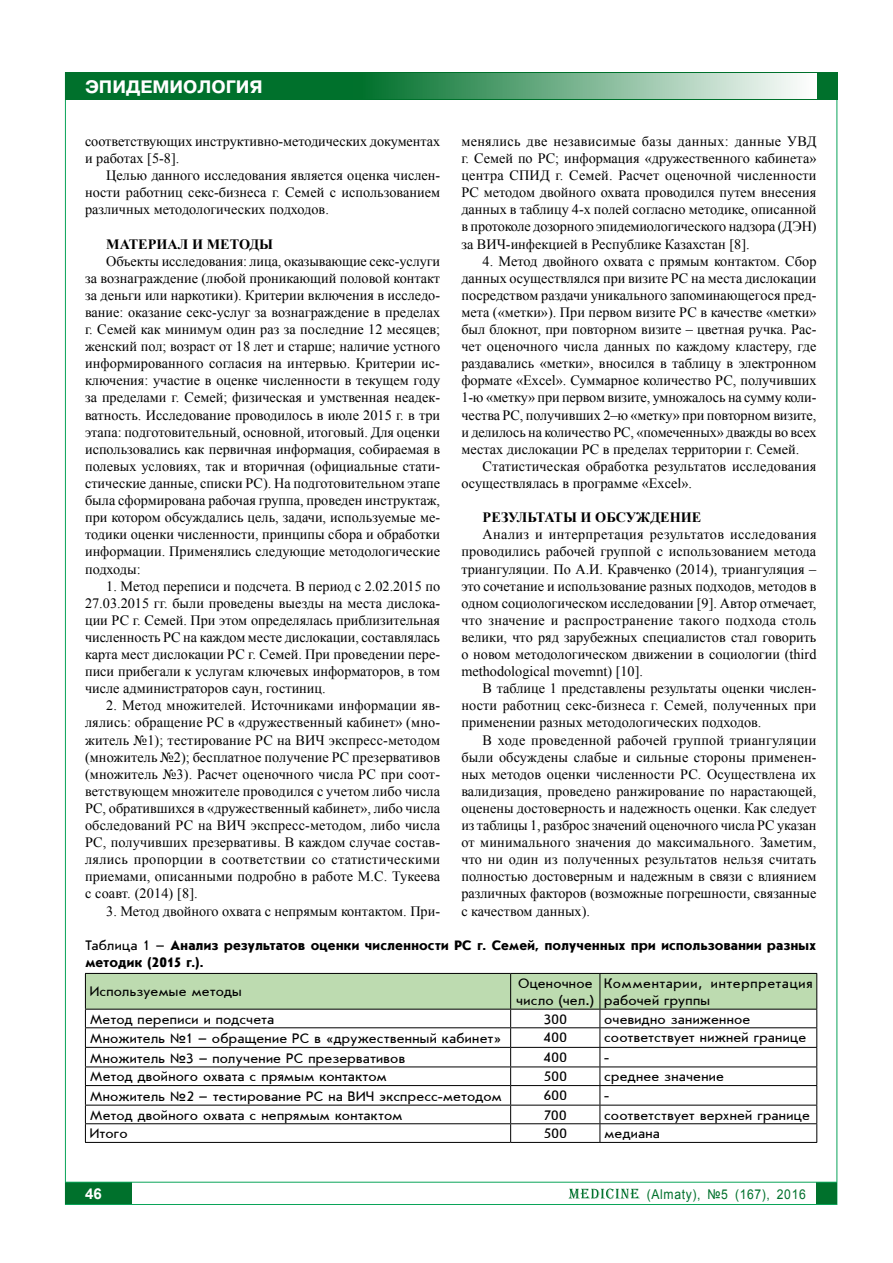
<style>
.page{position:relative;width:893px;height:1263px;background:#fff}
.page>*{position:absolute;margin:0;border:0;box-sizing:border-box;transform-origin:0 0}
.t1{font:700 18px "Pragmatica C";color:#fff}
.t2{font:700 15px "Arial";color:#fff}
.t3{font:14.25px/17.1px "Times New Roman";color:#000;text-align:justify}
.t4{font:14.25px/17.1px "Journal Sans";letter-spacing:.015em;color:#000}
.t5{font:700 14.25px/17.1px "Journal Sans";letter-spacing:.01em;color:#000}
.t6{font:700 14.25px "Times New Roman";color:#000}
.t7{font:13.5px "Arial";letter-spacing:.05em;color:#00712c;scale:.9 1}
.s1{font-weight:400}
.s2{font-family:"Journal Sans C"}
</style>
<div class="page">
<div style="left:65px;top:1182px;width:67px;height:22px;background:#00712c"></div>
<div style="left:816px;top:1182px;width:21px;height:22px;background:#00712c"></div>
<svg style="left:568px;top:1188px;width:72px;height:11px"></svg>
<hr style="left:65px;top:1182px;width:772px;height:1px;background:#0aa459">
<div style="left:65px;top:72px;width:772px;height:28px;background:#00712c"></div>
<div style="left:353px;top:73px;width:463px;height:26px;background:linear-gradient(to right,#006f29,#fffefe)"></div>
<hr style="left:85px;top:1142px;width:426px;height:1px;background:#000">
<hr style="left:511px;top:1142px;width:89px;height:1px;background:#000">
<hr style="left:600px;top:1142px;width:217px;height:1px;background:#000">
<svg style="left:85px;top:973px;width:732px;height:169px"></svg>
<p class="t1" style="left:85px;top:77px;width:179px">эпидемиология</p>
<p class="t3" style="left:461px;top:132px;width:357px">менялись две независимые базы данных: данные УВД г. Семей по РС; информация «дружественного кабинета» центра СПИД г. Семей. Расчет оценочной численности РС методом двойного охвата проводился путем внесения данных в таблицу 4-х полей согласно методике, описанной в протоколе дозорного эпидемиологического надзора (ДЭН) за ВИЧ-инфекцией в Республике Казахстан [8].</p>
<p class="t3" style="left:461px;top:252px;width:357px;text-indent:21px">4. Метод двойного охвата с прямым контактом. Сбор данных осуществлялся при визите РС на места дислокации посредством раздачи уникального запоминающегося пред&shy;мета («метки»). При первом визите РС в качестве «метки» был блокнот, при повторном визите – цветная ручка. Рас&shy;чет оценочного числа данных по каждому кластеру, где раздавались «метки», вносился в таблицу в электронном формате «Excel». Суммарное количество РС, получивших 1-ю «метку» при первом визите, умножалось на сумму коли&shy;чества РС, получивших 2–ю «метку» при повторном визите, и делилось на количество РС, «помеченных» дважды во всех местах дислокации РС в пределах территории г. Семей.</p>
<p class="t3" style="left:461px;top:457px;width:356px;text-indent:21px">Статистическая обработка результатов исследования осуществлялась в программе «Excel».</p>
<p class="t6" style="left:483px;top:508px;width:220px">Результаты и обсуждение</p>
<p class="t3" style="left:461px;top:526px;width:357px;text-indent:21px">Анализ и интерпретация результатов исследования проводились рабочей группой с использованием метода триангуляции. По А.И. Кравченко (2014), триангуляция – это сочетание и использование разных подходов, методов в одном социологическом исследовании [9]. Автор отмечает, что значение и распространение такого подхода столь велики, что ряд зарубежных специалистов стал говорить о новом методологическом движении в социологии (third methodological movemnt) [10].</p>
<p class="t3" style="left:461px;top:680px;width:357px;text-indent:21px">В таблице 1 представлены результаты оценки числен&shy;ности работниц секс-бизнеса г. Семей, полученных при применении разных методологических подходов.</p>
<p class="t3" style="left:461px;top:731px;width:357px;text-indent:21px">В ходе проведенной рабочей группой триангуляции были обсуждены слабые и сильные стороны применен&shy;ных методов оценки численности РС. Осуществлена их валидизация, проведено ранжирование по нарастающей, оценены достоверность и надежность оценки. Как следует из таблицы 1, разброс значений оценочного числа РС указан от минимального значения до максимального. Заметим, что ни один из полученных результатов нельзя считать полностью достоверным и надежным в связи с влиянием различных факторов (возможные погрешности, связанные с качеством данных).</p>
<p class="t5" style="left:85px;top:937px;width:733px"><span class="s1">Таблица 1 –</span> Анализ результатов оценки численности РС г. Семей, полученных при использовании разных методик (2015 г.).</p>
<p class="t4" style="left:90px;top:983px;width:154px">Используемые методы</p>
<p class="t4" style="left:516px;top:975px;width:79px">Оценочное число (чел.)</p>
<p class="t4" style="left:604px;top:975px;width:210px">Комментарии, интерпретация рабочей группы</p>
<p class="t4" style="left:90px;top:1011px;width:186px">Метод переписи и подсчета</p>
<p class="t4" style="left:544px;top:1011px;width:25px">300</p>
<p class="t4" style="left:604px;top:1011px;width:148px">очевидно заниженное</p>
<p class="t4" style="left:90px;top:1030px;width:413px">Множитель <span class="s2">№</span>1 – обращение РС в «дружественный кабинет»</p>
<p class="t4" style="left:544px;top:1029px;width:25px">400</p>
<p class="t4" style="left:604px;top:1029px;width:203px">соответствует нижней границе</p>
<p class="t4" style="left:90px;top:1050px;width:317px">Множитель <span class="s2">№</span>3 – получение РС презервативов</p>
<p class="t4" style="left:544px;top:1049px;width:25px">400</p>
<p class="t4" style="left:604px;top:1049px;width:6px">-</p>
<p class="t4" style="left:90px;top:1068px;width:299px">Метод двойного охвата с прямым контактом</p>
<p class="t4" style="left:544px;top:1068px;width:25px">500</p>
<p class="t4" style="left:604px;top:1068px;width:121px">среднее значение</p>
<p class="t4" style="left:90px;top:1088px;width:414px">Множитель <span class="s2">№</span>2 – тестирование РС на ВИЧ экспресс-методом</p>
<p class="t4" style="left:544px;top:1087px;width:25px">600</p>
<p class="t4" style="left:604px;top:1087px;width:6px">-</p>
<p class="t4" style="left:90px;top:1107px;width:314px">Метод двойного охвата с непрямым контактом</p>
<p class="t4" style="left:544px;top:1107px;width:24px">700</p>
<p class="t4" style="left:604px;top:1107px;width:207px">соответствует верхней границе</p>
<p class="t4" style="left:90px;top:1125px;width:39px">Итого</p>
<p class="t4" style="left:544px;top:1125px;width:25px">500</p>
<p class="t4" style="left:604px;top:1125px;width:57px">медиана</p>
<p class="t3" style="left:85px;top:132px;width:357px">соответствующих инструктивно-методических документах и работах [5-8].</p>
<p class="t3" style="left:85px;top:167px;width:357px;text-indent:21px">Целью данного исследования является оценка числен&shy;ности работниц секс-бизнеса г. Семей с использованием различных методологических подходов.</p>
<p class="t6" style="left:106px;top:234px;width:168px">Материал и методы</p>
<p class="t3" style="left:85px;top:252px;width:357px;text-indent:21px">Объекты исследования: лица, оказывающие секс-услуги за вознаграждение (любой проникающий половой контакт за деньги или наркотики). Критерии включения в исследо&shy;вание: оказание секс-услуг за вознаграждение в пределах г. Семей как минимум один раз за последние 12 месяцев; женский пол; возраст от 18 лет и старше; наличие устного информированного согласия на интервью. Критерии ис&shy;ключения: участие в оценке численности в текущем году за пределами г. Семей; физическая и умственная неадек&shy;ватность. Исследование проводилось в июле 2015 г. в три этапа: подготовительный, основной, итоговый. Для оценки использовались как первичная информация, собираемая в полевых условиях, так и вторичная (официальные стати&shy;стические данные, списки РС). На подготовительном этапе была сформирована рабочая группа, проведен инструктаж, при котором обсуждались цель, задачи, используемые ме&shy;тодики оценки численности, принципы сбора и обработки информации. Применялись следующие методологические подходы:</p>
<p class="t3" style="left:85px;top:577px;width:357px;text-indent:21px">1. Метод переписи и подсчета. В период с 2.02.2015 по 27.03.2015 гг. были проведены выезды на места дислока&shy;ции РС г. Семей. При этом определялась приблизительная численность РС на каждом месте дислокации, составлялась карта мест дислокации РС г. Семей. При проведении пере&shy;писи прибегали к услугам ключевых информаторов, в том числе администраторов саун, гостиниц.</p>
<p class="t3" style="left:85px;top:697px;width:357px;text-indent:21px">2. Метод множителей. Источниками информации яв&shy;лялись: обращение РС в «дружественный кабинет» (мно&shy;житель №1); тестирование РС на ВИЧ экспресс-методом (множитель №2); бесплатное получение РС презервативов (множитель №3). Расчет оценочного числа РС при соот&shy;ветствующем множителе проводился с учетом либо числа РС, обратившихся в «дружественный кабинет», либо числа обследований РС на ВИЧ экспресс-методом, либо числа РС, получивших презервативы. В каждом случае состав&shy;лялись пропорции в соответствии со статистическими приемами, описанными подробно в работе М.С. Тукеева с соавт. (2014) [8].</p>
<p class="t3" style="left:106px;top:902px;width:335px">3. Метод двойного охвата с непрямым контактом. При-</p>
<p class="t2" style="left:85px;top:1183px;width:18px">46</p>
<p class="t7" style="left:647px;top:1185px;width:178px">(Almaty), №5 (167), 2016</p>
</div>
